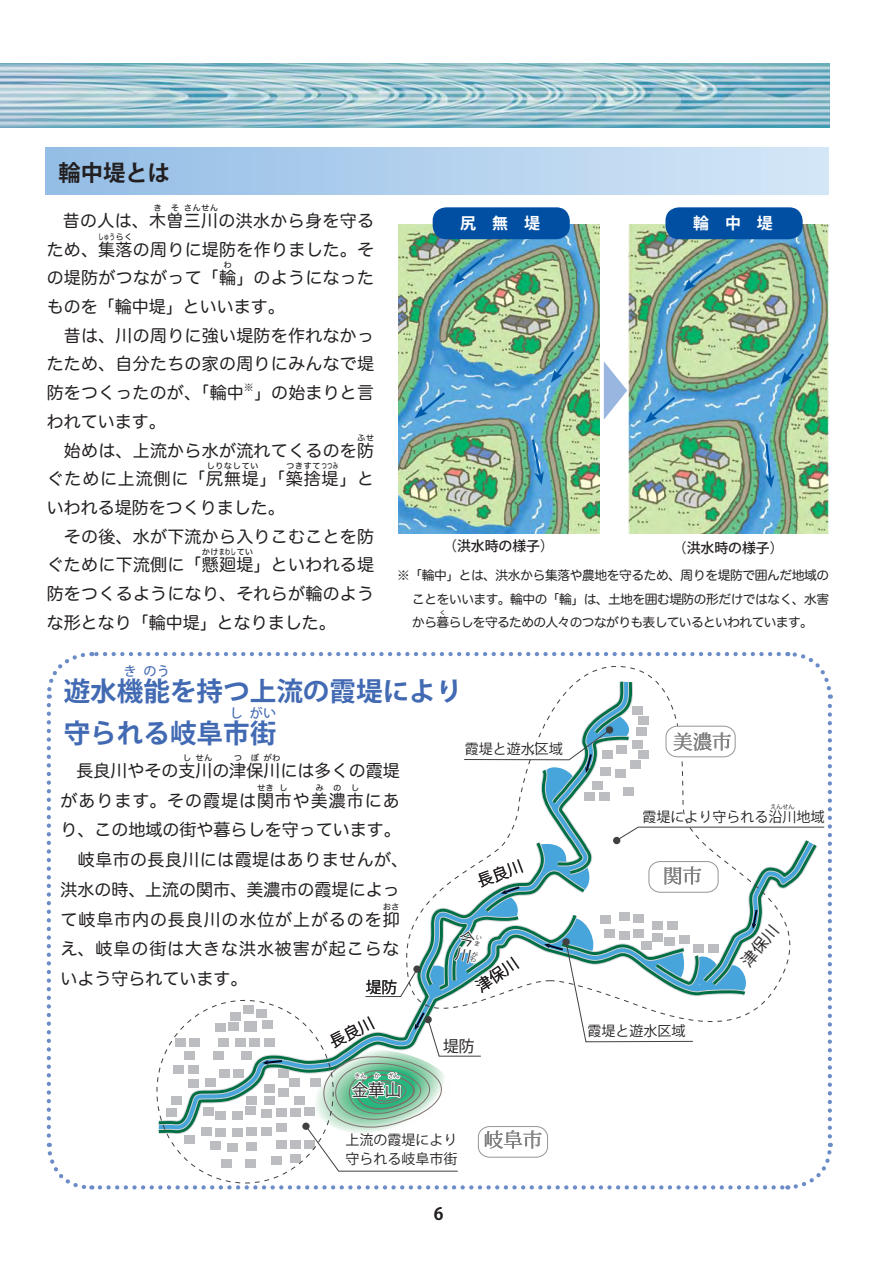
<style>
.page{position:relative;width:893px;height:1263px;background:#fff}
.page>*{position:absolute;margin:0;border:0;box-sizing:border-box;transform-origin:0 0}
.t1{font:26.55px "Koz Go Pro Bold 90 msp RKSJ H";color:#426ab3}
.t2{font:22.35px "Koz Go Pro Bold 90 msp RKSJ H";color:#231f20}
.t3{font:19.5px "Koz Min Pr 6 N Regular 90 msp RKSJ H";color:#050100}
.t4{font:16.95px/28.7px "Hira Maru Pro W4 90 msp RKSJ H";letter-spacing:.015em;color:#231f20}
.t5{font:16.95px/29.7px "Hira Maru Pro W4 90 msp RKSJ H";letter-spacing:.055em;color:#231f20}
.t6{font:16.95px "Hira Maru Pro W4 90 msp RKSJ H";letter-spacing:.045em;color:#231f20}
.t7{font:16.95px "Koz Go Pr 6 N Bold 90 msp RKSJ H";color:#231f20}
.t8{font:16.5px "Koz Go Pro Regular 90 msp RKSJ H";color:#050100}
.t9{font:15.9px "Koz Go Pro Bold 90 msp RKSJ H";color:#fff}
.t10{font:15.75px "Koz Go Pro Regular 90 msp RKSJ H";color:#050100}
.t11{font:13.95px/19.5px "Koz Go Pro Regular 90 msp RKSJ H";color:#231f20}
.t12{font:13.8px "Koz Go Pro Medium 90 msp RKSJ H";color:#231f20}
.t13{font:13.35px "Koz Go Pro Bold 90 msp RKSJ H";color:#426ab3}
.t14{font:12.75px/23.4px "Hira Maru Pro W4 90 msp RKSJ H";letter-spacing:-.05em;color:#231f20;text-align:justify}
.t15{font:9.9px "Hira Maru Pro W4 90 msp RKSJ H";color:#231f20}
.t16{font:8.55px "Hira Maru Pro W4 90 msp RKSJ H";letter-spacing:.025em;color:#231f20}
.t17{font:8.55px "Hira Maru Pro W4 90 msp RKSJ H";letter-spacing:.025em;color:#231f20;scale:.66 1}
.t18{font:6.45px "Hira Maru Pro W4 90 msp RKSJ H";color:#231f20}
.t19{font:6px "Koz Go Pro Regular 90 msp RKSJ H";color:#231f20}
</style>
<div class="page">
<img style="left:398px;top:225px;width:201px;height:309px">
<img style="left:628px;top:224px;width:201px;height:309px">
<img style="left:0;top:64px;width:829px;height:64px">
<svg style="left:415px;top:390px;width:32px;height:28px"></svg>
<div style="left:46px;top:147px;width:782px;height:47px;background:linear-gradient(to right,#93bde5,#d4e6f7)"></div>
<svg style="left:604px;top:362px;width:23px;height:57px"></svg>
<div style="left:433px;top:207px;width:137px;height:32px;background:#004fa3;border-radius:14px"></div>
<div style="left:665px;top:207px;width:138px;height:32px;background:#004fa3;border-radius:14px"></div>
<svg style="left:551px;top:349px;width:25px;height:34px"></svg>
<svg style="left:453px;top:255px;width:34px;height:30px"></svg>
<svg style="left:530px;top:437px;width:14px;height:48px"></svg>
<svg style="left:644px;top:395px;width:33px;height:28px"></svg>
<svg style="left:781px;top:351px;width:25px;height:34px"></svg>
<svg style="left:683px;top:262px;width:34px;height:29px"></svg>
<svg style="left:764px;top:442px;width:10px;height:46px"></svg>
<svg style="left:46px;top:652px;width:787px;height:538px"></svg>
<h2 class="t2" style="left:58px;top:164px;width:113px">輪中堤とは</h2>
<p class="t4" style="left:63px;top:209px;width:313px">昔の人は、木曽三川の洪水から身を守る</p>
<p class="t16" style="left:154px;top:205px;width:27px">き そ</p>
<p class="t16" style="left:184px;top:205px;width:36px">さんせん</p>
<p class="t4" style="left:47px;top:237px;width:329px">ため、集落の周りに堤防を作りました。そ</p>
<p class="t17" style="left:98px;top:233px;width:53px">しゅうらく</p>
<p class="t4" style="left:47px;top:266px;width:329px">の堤防がつながって「輪」のようになった</p>
<p class="t16" style="left:223px;top:262px;width:10px">わ</p>
<p class="t4" style="left:47px;top:295px;width:329px">ものを「輪中堤」といいます。<br>　昔は、川の周りに強い堤防を作れなかったため、自分たちの家の周りにみんなで堤防をつくったのが、「輪中</p>
<p class="t15" style="left:244px;top:383px;width:11px">※</p>
<p class="t4" style="left:254px;top:381px;width:122px">」の始まりと言</p>
<p class="t4" style="left:47px;top:409px;width:329px">われています。<br>　始めは、上流から水が流れてくるのを防</p>
<p class="t16" style="left:357px;top:434px;width:19px">ふせ</p>
<p class="t6" style="left:47px;top:472px;width:329px">ぐために上流側に「尻無堤」「築捨堤」と</p>
<p class="t16" style="left:206px;top:463px;width:54px">しりなしてい</p>
<p class="t16" style="left:286px;top:463px;width:54px">つきすてつつみ</p>
<p class="t4" style="left:47px;top:496px;width:329px">いわれる堤防をつくりました。<br>　その後、水が下流から入りこむことを防ぐために下流側に「懸廻堤」といわれる堤</p>
<p class="t16" style="left:202px;top:549px;width:53px">かけまわしてい</p>
<p class="t4" style="left:47px;top:582px;width:329px">防をつくるようになり、それらが輪のような形となり「輪中堤」となりました。</p>
<p class="t9" style="left:460px;top:217px;width:81px">尻　無　堤</p>
<p class="t9" style="left:693px;top:217px;width:81px">輪　中　堤</p>
<p class="t12" style="left:443px;top:541px;width:112px">（洪水時の様子）</p>
<p class="t12" style="left:673px;top:542px;width:112px">（洪水時の様子）</p>
<p class="t14" style="left:412px;top:566px;width:418px;text-indent:-15px">※「輪中」とは、洪水から集落や農地を守るため、周りを堤防で囲んだ地域のことをいいます。輪中の「輪」は、土地を囲む堤防の形だけではなく、水害から暮らしを守るための人々のつながりも表しているといわれています。</p>
<p class="t18" style="left:439px;top:610px;width:8px">く</p>
<p class="t13" style="left:124px;top:666px;width:15px">き</p>
<p class="t13" style="left:143px;top:666px;width:28px">のう</p>
<h1 class="t1" style="left:64px;top:681px;width:400px">遊水機能を持つ上流の霞堤により</h1>
<p class="t13" style="left:230px;top:708px;width:15px">し</p>
<p class="t13" style="left:250px;top:708px;width:28px">がい</p>
<h1 class="t1" style="left:64px;top:723px;width:214px">守られる岐阜市街</h1>
<p class="t16" style="left:183px;top:754px;width:10px">し</p>
<p class="t16" style="left:196px;top:754px;width:19px">せん</p>
<p class="t16" style="left:234px;top:754px;width:27px">つ ぼ</p>
<p class="t16" style="left:264px;top:754px;width:19px">がわ</p>
<p class="t5" style="left:61px;top:788px;width:341px">があります。その霞堤は関市や美濃市にあ</p>
<p class="t4" style="left:76px;top:758px;width:325px">長良川やその支川の津保川には多くの霞堤</p>
<p class="t16" style="left:257px;top:784px;width:19px">せき</p>
<p class="t16" style="left:279px;top:784px;width:10px">し</p>
<p class="t16" style="left:315px;top:784px;width:45px">みのし</p>
<p class="t4" style="left:61px;top:817px;width:349px;line-height:29.7px">り、この地域の街や暮らしを守っています。　岐阜市の長良川には霞堤はありませんが、洪水の時、上流の関市、美濃市の霞堤によって岐阜市内の長良川の水位が上がるのを抑</p>
<p class="t16" style="left:383px;top:903px;width:19px">おさ</p>
<p class="t5" style="left:61px;top:937px;width:341px">え、岐阜の街は大きな洪水被害が起こらないよう守られています。</p>
<p class="t10" style="left:366px;top:981px;width:33px">堤防</p>
<p class="t11" style="left:465px;top:741px;width:100px">霞堤と遊水区域</p>
<p class="t19" style="left:355px;top:1074px;width:14px">きん</p>
<p class="t19" style="left:388px;top:1074px;width:14px">ざん</p>
<p class="t19" style="left:374px;top:1074px;width:8px">か</p>
<p class="t8" style="left:352px;top:1084px;width:51px">金華山</p>
<p class="t10" style="left:443px;top:1041px;width:33px">堤防</p>
<p class="t11" style="left:346px;top:1132px;width:114px">上流の霞堤により守られる岐阜市街</p>
<p class="t3" style="left:484px;top:1133px;width:60px">岐阜市</p>
<p class="t7" style="left:434px;top:1207px;width:11px">6</p>
<p class="t3" style="left:673px;top:734px;width:60px">美濃市</p>
<p class="t19" style="left:770px;top:804px;width:26px">えんせん</p>
<p class="t11" style="left:642px;top:809px;width:184px">霞堤により守られる沿川地域</p>
<p class="t3" style="left:663px;top:868px;width:40px">関市</p>
<p class="t11" style="left:587px;top:1023px;width:100px">霞堤と遊水区域</p>
</div>
